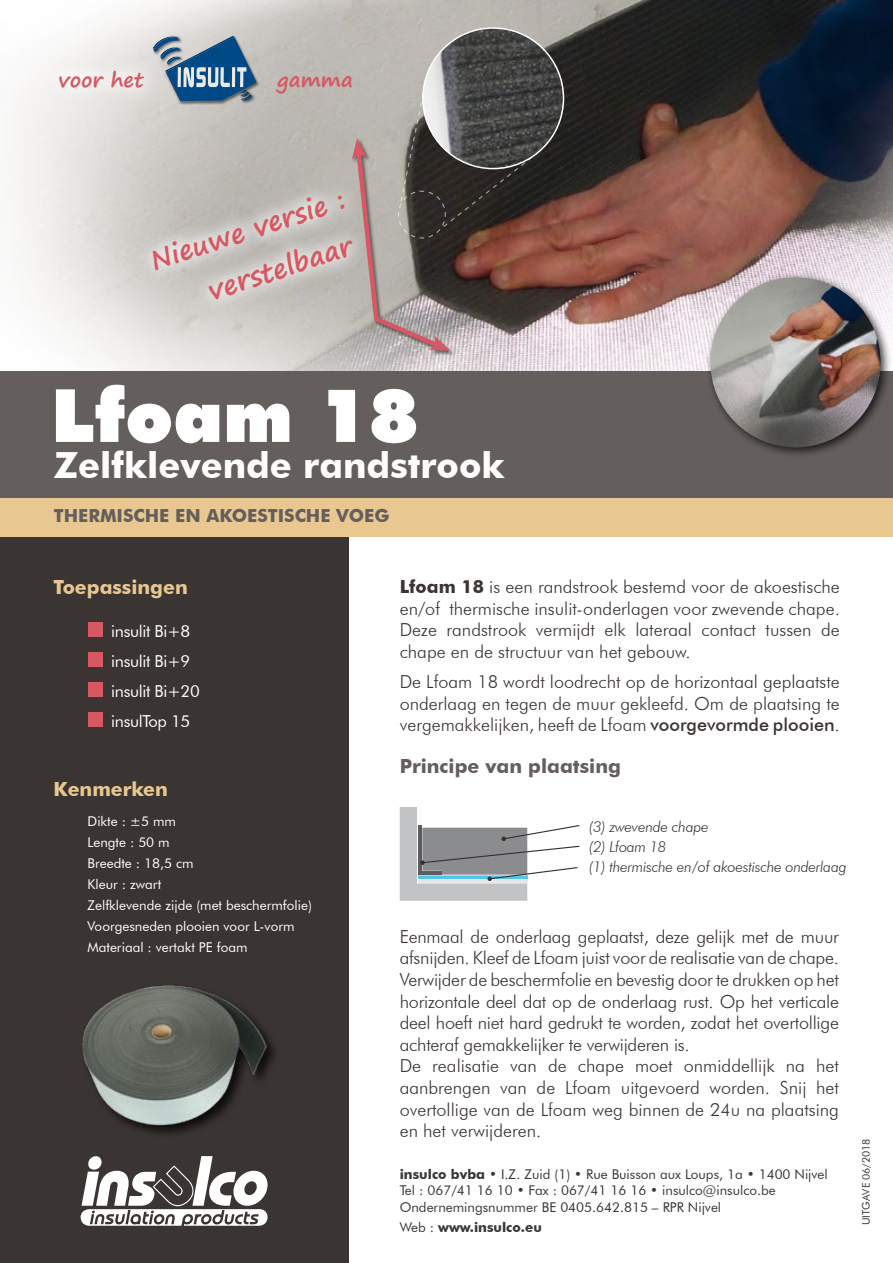
<style>
.page{position:relative;width:893px;height:1263px;background:#fff}
.page>*{position:absolute;margin:0;border:0;box-sizing:border-box;transform-origin:0 0}
.t1{font:900 73.5px "Futura BT";color:#fff}
.t2{font:700 36px "Futura BT";color:#fff}
.t3{font:700 27px/46.5px "Segoe Print";color:#d75862;text-align:right}
.t4{font:700 20.25px "Segoe Print";color:#d75862}
.t5{font:700 19.5px "Futura BT";color:#e8c890}
.t6{font:700 19.5px "Futura BT";color:#645e5c}
.t7{font:300 18px/21.6px "Futura BT";letter-spacing:-.015em;color:#3a3432;text-align:justify}
.t8{font:700 18px "Futura BT";color:#645e5c}
.t9{font:16.5px/30px "Futura BT";letter-spacing:-.02em;color:#fff}
.t10{font:italic 300 15px/19.6px "Futura BT";letter-spacing:-.02em;color:#3a3432}
.t11{font:13.5px/16.5px "Futura BT";color:#373739}
.t12{font:13.5px/21px "Futura BT";color:#fff}
.t13{font:700 13.5px "Futura BT";color:#373739}
.t14{font:10.5px "Futura BT";color:#373739}
.s1{font-weight:700}
.s2{font-weight:500}
.s3{font-weight:400}
</style>
<div class="page">
<img style="left:6px;top:0;width:887px;height:371px">
<div style="left:0;top:531px;width:349px;height:732px;background:#3a3432"></div>
<div style="left:0;top:371px;width:893px;height:127px;background:#645e5c"></div>
<div style="left:0;top:498px;width:893px;height:39px;background:#e8c890"></div>
<div style="left:88px;top:622px;width:14px;height:15px;background:#d75862"></div>
<div style="left:88px;top:652px;width:14px;height:15px;background:#d75862"></div>
<div style="left:88px;top:682px;width:14px;height:15px;background:#d75862"></div>
<div style="left:88px;top:712px;width:14px;height:15px;background:#d75862"></div>
<svg style="left:81px;top:1156px;width:187px;height:70px"></svg>
<img style="left:164px;top:34px;width:97px;height:71px">
<img style="left:151px;top:35px;width:32px;height:18px">
<img style="left:239px;top:101px;width:17px;height:4px">
<svg style="left:153px;top:36px;width:104px;height:65px;background:#6588a6"></svg>
<div style="left:42px;top:53px;width:118px;height:52px;background:#fff;opacity:.75"></div>
<img style="left:82px;top:985px;width:192px;height:149px">
<div style="left:351px;top:138px;width:105px;height:218px;background:#000;opacity:.5"></div>
<div style="left:136px;top:179px;width:233px;height:137px;background:#fff;opacity:.75"></div>
<svg style="left:400px;top:807px;width:180px;height:94px"></svg>
<div style="left:705px;top:272px;width:187px;height:186px;background:#000;opacity:.75"></div>
<img style="left:710px;top:277px;width:170px;height:170px;border-radius:85px">
<svg style="left:352px;top:76px;width:188px;height:276px;background:#7f716c"></svg>
<img style="left:423px;top:28px;width:140px;height:141px;border-radius:70px">
<p class="t4" style="left:59px;top:61px;width:86px">voor het</p>
<p class="t4" style="left:277px;top:61px;width:77px">gamma</p>
<h3 class="t3" style="left:143px;top:238px;width:205px;rotate:-18deg">Nieuwe versie : verstelbaar</h3>
<h1 class="t1" style="left:51px;top:371px;width:369px">Lfoam 18</h1>
<h2 class="t2" style="left:54px;top:444px;width:452px">Zelfklevende randstrook</h2>
<p class="t8" style="left:54px;top:505px;width:337px">THERMISCHE EN AKOESTISCHE VOEG</p>
<p class="t5" style="left:54px;top:575px;width:136px">Toepassingen</p>
<p class="t9" style="left:111px;top:616px;width:90px">insulit Bi+8 insulit Bi+9 insulit Bi+20 insulTop 15</p>
<p class="t5" style="left:54px;top:777px;width:116px">Kenmerken</p>
<p class="t12" style="left:88px;top:810px;width:226px">Dikte : ±5 mm<br>Lengte : 50 m<br>Breedte : 18,5 cm<br>Kleur : zwart<br>Zelfklevende zijde (met beschermfolie)<br>Voorgesneden plooien voor L-vorm<br>Materiaal : vertakt PE foam</p>
<p class="t7" style="left:400px;top:576px;width:442px"><span class="s1">Lfoam 18</span> is een randstrook bestemd voor de akoestische en/of thermische insulit-onderlagen voor zwevende chape.<br>Deze randstrook vermijdt elk lateraal contact tussen de chape en de structuur van het gebouw.</p>
<p class="t7" style="left:400px;top:671px;width:442px">De Lfoam 18 wordt loodrecht op de horizontaal geplaatste onderlaag en tegen de muur gekleefd. Om de plaatsing te vergemakkelijken, heeft de Lfoam <span class="s2">voorgevormde plooien</span>.</p>
<p class="t6" style="left:400px;top:754px;width:223px">Principe van plaatsing</p>
<p class="t10" style="left:589px;top:817px;width:259px">(3) zwevende chape<br>(2) Lfoam 18<br>(1) thermische en/of akoestische onderlaag</p>
<p class="t7" style="left:400px;top:925px;width:441px;text-align:left">Eenmaal de onderlaag geplaatst, deze gelijk met de muur afsnijden. Kleef de Lfoam juist voor de realisatie van de chape.<br>Verwijder de beschermfolie en bevestig door te drukken op het horizontale deel dat op de onderlaag rust. Op het verticale deel hoeft niet hard gedrukt te worden, zodat het overtollige achteraf gemakkelijker te verwijderen is.<br>De realisatie van de chape moet onmiddellijk na het aanbrengen van de Lfoam uitgevoerd worden. Snij het overtollige van de Lfoam weg binnen de 24u na plaatsing en het verwijderen.</p>
<p class="t11" style="left:400px;top:1165px;width:430px"><span class="s1">insulco bvba</span> • I.Z. Zuid (1) • Rue Buisson aux Loups, 1a • 1400 Nijvel<br>Tel : 067/41 16 10 • Fax : 067/41 16 16 • insulco@insulco.be<br>Ondernemingsnummer BE 0405.642.815 – RPR Nijvel</p>
<p class="t13" style="left:400px;top:1219px;width:144px"><span class="s3">Web :</span> www.insulco.eu</p>
<p class="t14" style="left:860px;top:1225px;width:88px;rotate:-90deg">UITGAVE 06/2018</p>
</div>
